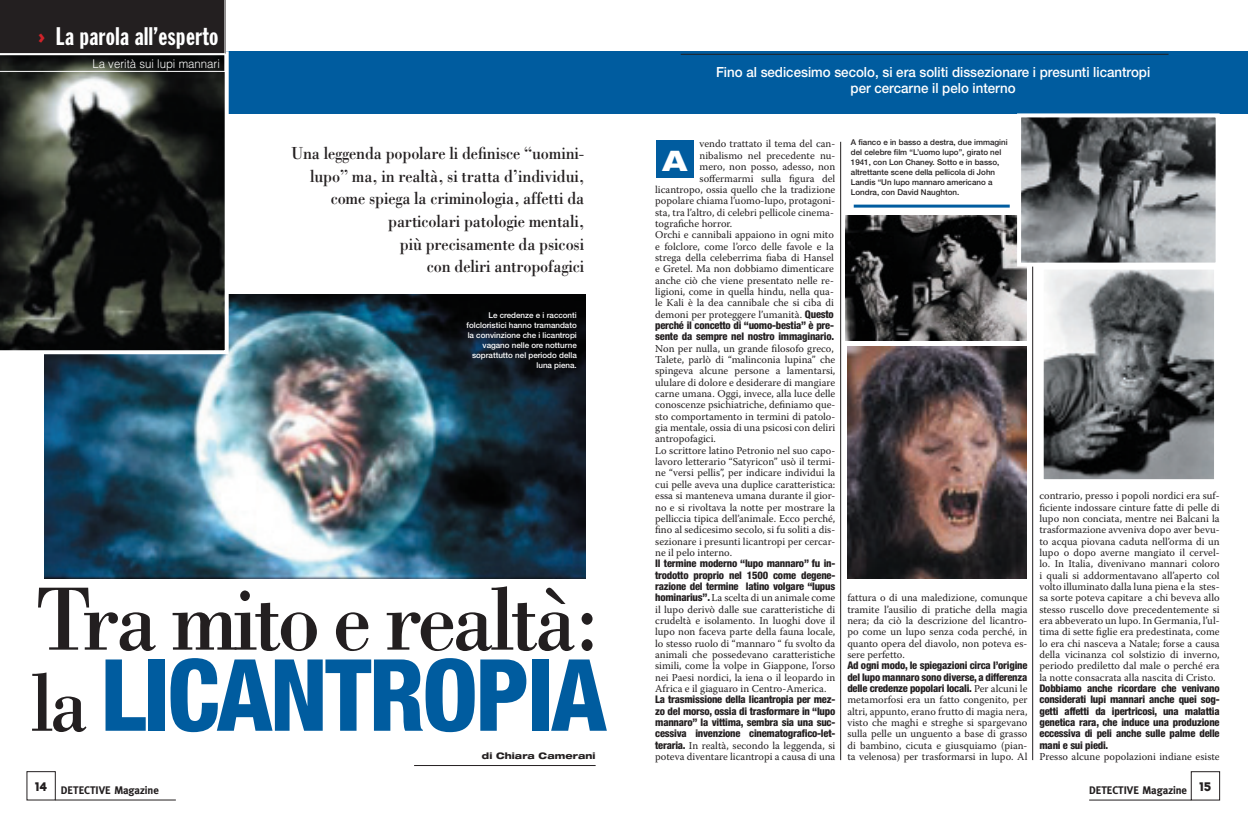
<style>
.page{position:relative;width:1248px;height:814px;background:#fff}
.page>*{position:absolute;margin:0;border:0;box-sizing:border-box;transform-origin:0 0}
.t1{font:800 condensed 99.8px "Helvetica Neue";letter-spacing:-.03em;color:#005c9f}
.t2{font:92.7px "Bodoni";letter-spacing:-.05em;color:#231f20;scale:.92 1}
.t3{font:800 expanded 28.3px "Helvetica Neue";color:#fff}
.t4{font:25px "Franklin Gothic Extra Cond";letter-spacing:.02em;color:#fff}
.t5{font:18px/22.7px "Bodoni";letter-spacing:-.01em;color:#231f20;text-align:right;scale:.9 1}
.t6{font:500 14px/16px "Helvetica Neue";color:#fff;text-align:center;scale:.95 1}
.t7{font:300 12px "Helvetica";color:#fff;scale:.95 1}
.t8{font:700 11px "Meta";color:#231f20}
.t9{font:10.5px/11.3px "Warnock Pro";color:#231f20;text-align:justify}
.t10{font:800 condensed 10.5px/11.3px "Helvetica Neue";letter-spacing:-.02em;color:#231f20;text-align:justify}
.t11{font:800 expanded 9px "Helvetica Neue";letter-spacing:.01em;color:#231f20}
.t12{font:500 8px/10px "Helvetica Neue";color:#231f20}
.t13{font:500 8px/10px "Helvetica Neue";color:#fff;text-align:right}
.s1{font-family:"Meta Plus";font-weight:900;font-size:19px;color:#d1232a}
.s2{font-family:"Bodoni";font-weight:400;font-stretch:normal;font-size:85.2px;color:#231f20}
.s3{font-family:"Helvetica Neue";font-weight:800;font-stretch:condensed}
.s4{font-family:"Warnock Pro";font-weight:400;font-stretch:normal}
</style>
<div class="page">
<div style="left:221px;top:51px;width:1026px;height:62px;background:#005c9f"></div>
<img style="left:44px;top:295px;width:541px;height:283px">
<svg style="left:0;top:51px;width:229px;height:303px;background:#2f312e"></svg>
<div style="left:0;top:0;width:225px;height:54px;background:#231f20"></div>
<hr style="left:0;top:53px;width:225px;height:1px;background:#fff">
<hr style="left:224px;top:0;width:1px;height:72px;background:#fff">
<hr style="left:0;top:71px;width:225px;height:1px;background:#fff">
<div style="left:1190px;top:771px;width:29px;height:29px;border:1px solid #231f20"></div>
<hr style="left:1089px;top:799px;width:102px;height:1px;background:#231f20">
<hr style="left:55px;top:799px;width:121px;height:1px;background:#231f20">
<hr style="left:1032px;top:142px;width:1px;height:618px;background:#231f20">
<hr style="left:840px;top:142px;width:1px;height:618px;background:#231f20">
<div style="left:656px;top:140px;width:38px;height:38px;background:#005c9f"></div>
<hr style="left:853px;top:204px;width:156px;height:3px;background:#005c9f">
<img style="left:845px;top:216px;width:181px;height:124px">
<img style="left:847px;top:346px;width:179px;height:232px">
<img style="left:1044px;top:270px;width:168px;height:208px">
<div style="left:1039px;top:265px;width:178px;height:218px;border:4px solid #fff"></div>
<img style="left:1021px;top:118px;width:193px;height:143px">
<div style="left:1016px;top:113px;width:203px;height:153px;border:4px solid #fff"></div>
<hr style="left:414px;top:765px;width:181px;height:1px;background:#231f20">
<hr style="left:680px;top:54px;width:488px;height:1px;background:#231f20">
<h3 class="t4" style="left:39px;top:23px;width:181px"><span class="s1">›</span> La parola all’esperto</h3>
<p class="t7" style="left:92px;top:56px;width:136px">La verità sui lupi mannari</p>
<h3 class="t5" style="left:291px;top:141px;width:327px">Una leggenda popolare li definisce “uomini&shy;lupo” ma, in realtà, si tratta d’individui, come spiega la criminologia, affetti da particolari patologie mentali,<br>più precisamente da psicosi<br>con deliri antropofagici</h3>
<p class="t13" style="left:466px;top:310px;width:112px">Le credenze e i racconti folcloristici hanno tramandato la convinzione che i licantropi vagano nelle ore notturne soprattutto nel periodo della luna piena.</p>
<h2 class="t2" style="left:35px;top:562px;width:617px">Tra mito e realtà:</h2>
<h1 class="t1" style="left:31px;top:633px;width:577px"><span class="s2">la</span> LICANTROPIA</h1>
<p class="t11" style="left:482px;top:749px;width:115px">di Chiara Camerani</p>
<h3 class="t6" style="left:716px;top:63px;width:458px">Fino al sedicesimo secolo, si era soliti dissezionare i presunti licantropi per cercarne il pelo interno</h3>
<h3 class="t3" style="left:663px;top:143px;width:26px">A</h3>
<p class="t12" style="left:850px;top:137px;width:158px">A fianco e in basso a destra, due immagini del celebre film “L’uomo lupo”, girato nel 1941, con Lon Chaney. Sotto e in basso, altrettante scene della pellicola di John Landis “Un lupo mannaro americano a Londra, con David Naughton.</p>
<p class="t9" style="left:699px;top:138px;width:137px">vendo trattato il tema del can-</p>
<p class="t9" style="left:699px;top:149px;width:137px">nibalismo nel precedente nu-</p>
<p class="t9" style="left:699px;top:161px;width:137px">mero, non posso, adesso, non</p>
<p class="t9" style="left:699px;top:172px;width:137px">soffermarmi sulla figura del</p>
<p class="t9" style="left:655px;top:183px;width:182px">licantropo, ossia quello che la tradizione</p>
<p class="t9" style="left:655px;top:195px;width:182px">popolare chiama l’uomo-lupo, protagoni-</p>
<p class="t9" style="left:655px;top:206px;width:180px">sta, tra l’altro, di celebri pellicole cinema-</p>
<p class="t9" style="left:655px;top:217px;width:78px">tografiche horror.</p>
<p class="t9" style="left:655px;top:229px;width:180px">Orchi e cannibali appaiono in ogni mito</p>
<p class="t9" style="left:655px;top:240px;width:180px">e folclore, come l’orco delle favole e la</p>
<p class="t9" style="left:655px;top:252px;width:180px">strega della celeberrima fiaba di Hansel</p>
<p class="t9" style="left:655px;top:263px;width:180px">e Gretel. Ma non dobbiamo dimenticare</p>
<p class="t9" style="left:655px;top:274px;width:180px">anche ciò che viene presentato nelle re-</p>
<p class="t9" style="left:655px;top:286px;width:180px">ligioni, come in quella hindu, nella qua-</p>
<p class="t9" style="left:655px;top:297px;width:180px">le Kali è la dea cannibale che si ciba di</p>
<p class="t9" style="left:655px;top:308px;width:180px">demoni per proteggere l’umanità. <span class="s3">Questo</span></p>
<p class="t10" style="left:655px;top:319px;width:180px">perché il concetto di “uomo-bestia” è pre&shy;sente da sempre nel nostro immaginario.</p>
<p class="t9" style="left:655px;top:342px;width:182px;text-align:left">Non per nulla, un grande filosofo greco, Talete, parlò di “malinconia lupina” che spingeva alcune persone a lamentarsi, ululare di dolore e desiderare di mangiare carne umana. Oggi, invece, alla luce delle conoscenze psichiatriche, definiamo que&shy;sto comportamento in termini di patolo&shy;gia mentale, ossia di una psicosi con deliri antropofagici.<br>Lo scrittore latino Petronio nel suo capo&shy;lavoro letterario “Satyricon” usò il termi&shy;ne “versi pellis”, per indicare individui la cui pelle aveva una duplice caratteristica: essa si manteneva umana durante il gior&shy;no e si rivoltava la notte per mostrare la pelliccia tipica dell’animale. Ecco perché, fino al sedicesimo secolo, si fu soliti a dis&shy;sezionare i presunti licantropi per cercar&shy;ne il pelo interno.</p>
<p class="t10" style="left:655px;top:557px;width:182px">Il termine moderno “lupo mannaro” fu in&shy;trodotto proprio nel 1500 come degene&shy;razione del termine latino volgare “lupus</p>
<p class="t9" style="left:655px;top:592px;width:182px"><span class="s3">hominarius”.</span> La scelta di un animale come il lupo derivò dalle sue caratteristiche di crudeltà e isolamento. In luoghi dove il lupo non faceva parte della fauna locale, lo stesso ruolo di “mannaro “ fu svolto da animali che possedevano caratteristiche simili, come la volpe in Giappone, l’orso nei Paesi nordici, la iena o il leopardo in Africa e il giaguaro in Centro-America.</p>
<p class="t10" style="left:655px;top:693px;width:182px">La trasmissione della licantropia per mez&shy;zo del morso, ossia di trasformare in “lupo mannaro” la vittima, sembra sia una suc&shy;cessiva invenzione cinematografico-let-</p>
<p class="t9" style="left:655px;top:739px;width:182px"><span class="s3">teraria.</span> In realtà, secondo la leggenda, si poteva diventare licantropi a causa di una</p>
<p class="t9" style="left:847px;top:592px;width:182px">fattura o di una maledizione, comunque tramite l’ausilio di pratiche della magia nera; da ciò la descrizione del licantro&shy;po come un lupo senza coda perché, in quanto opera del diavolo, non poteva es&shy;sere perfetto.</p>
<p class="t10" style="left:847px;top:659px;width:182px">Ad ogni modo, le spiegazioni circa l’origine del lupo mannaro sono diverse, a differenza delle credenze popolari locali. <span class="s4">Per alcuni le</span></p>
<p class="t9" style="left:847px;top:694px;width:182px">metamorfosi era un fatto congenito, per altri, appunto, erano frutto di magia nera, visto che maghi e streghe si spargevano sulla pelle un unguento a base di grasso di bambino, cicuta e giusquiamo (pian&shy;ta velenosa) per trasformarsi in lupo. Al</p>
<p class="t9" style="left:1039px;top:490px;width:182px">contrario, presso i popoli nordici era suf&shy;ficiente indossare cinture fatte di pelle di lupo non conciata, mentre nei Balcani la trasformazione avveniva dopo aver bevu&shy;to acqua piovana caduta nell’orma di un lupo o dopo averne mangiato il cervel&shy;lo. In Italia, divenivano mannari coloro i quali si addormentavano all’aperto col volto illuminato dalla luna piena e la stes&shy;sa sorte poteva capitare a chi beveva allo stesso ruscello dove precedentemente si era abbeverato un lupo. In Germania, l’ul&shy;tima di sette figlie era predestinata, come lo era chi nasceva a Natale; forse a causa della vicinanza col solstizio di inverno, periodo prediletto dal male o perché era la notte consacrata alla nascita di Cristo.</p>
<p class="t10" style="left:1039px;top:682px;width:182px">Dobbiamo anche ricordare che venivano considerati lupi mannari anche quei sog&shy;getti affetti da ipertricosi, una malattia genetica rara, che induce una produzione eccessiva di peli anche sulle palme delle mani e sui piedi.</p>
<p class="t9" style="left:1039px;top:750px;width:182px">Presso alcune popolazioni indiane esiste</p>
<p class="t8" style="left:35px;top:784px;width:125px"><sup>14</sup> DETECTIVE Magazine</p>
<p class="t8" style="left:1089px;top:784px;width:124px">DETECTIVE Magazine <sup>15</sup></p>
</div>
